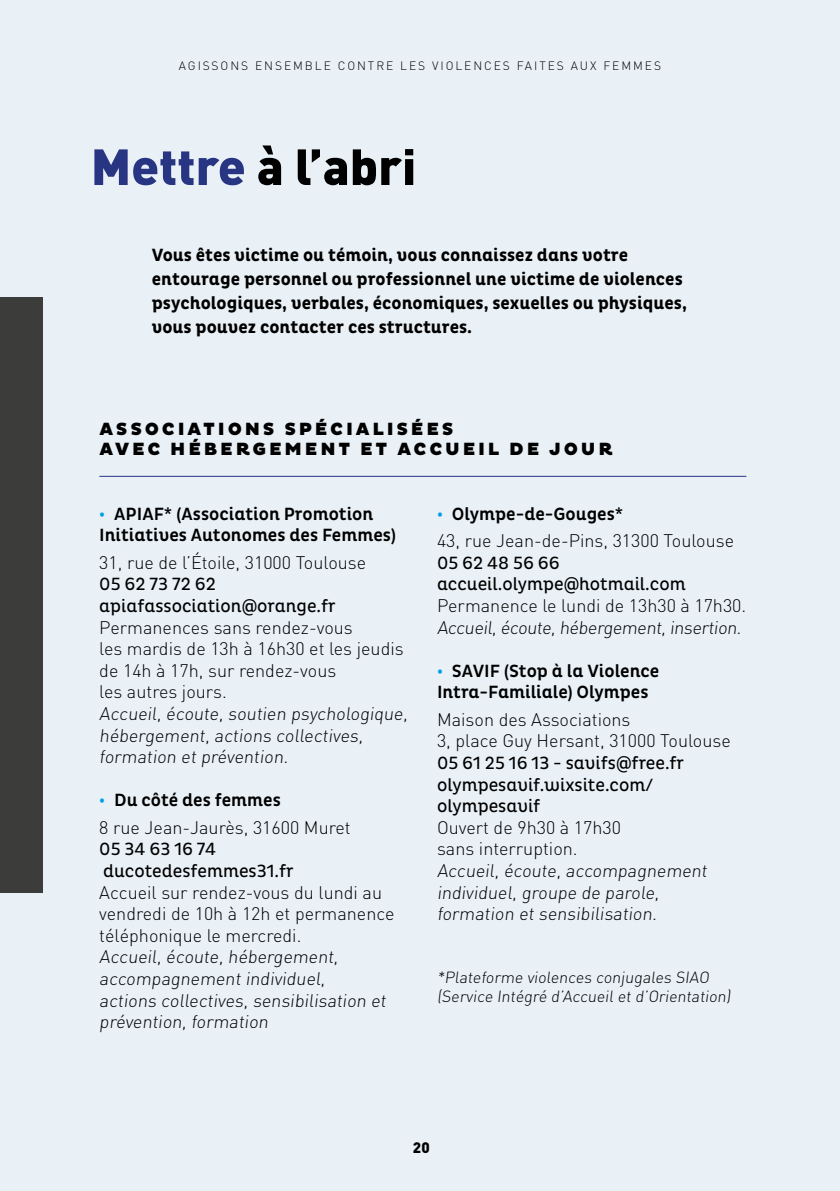
<style>
.page{position:relative;width:840px;height:1191px;background:#fff}
.page>*{position:absolute;margin:0;border:0;box-sizing:border-box;transform-origin:0 0}
.Titre_de_la_page{font:900 50px "DIN";color:#000}
.Corps_de_texte{font:300 18px/21.6px "DIN";color:#000}
.Corps_de_texte-2{font:700 18px/24px "Pluto Cond";color:#000}
.Corps_de_texte-3{font:18px/21.6px "Pluto Cond";color:#000}
.Corps_de_texte-4{font:500 18px/21.6px "Pluto Cond";color:#000}
.Sous-titre{font:900 18px/20px "Pluto";letter-spacing:.155em;color:#000}
.Corps_de_texte-5{font:300 16px/19.2px "DIN";color:#000}
.Corps_de_texte-6{font:900 15px "DIN";color:#000}
.Nom_de_la_société_Ti{font:300 12px "DIN";letter-spacing:.16em;color:#000}
.s1{color:#283583}
.s2{color:#009fe3}
</style>
<div class="page">
<div style="left:0;top:0;width:839px;height:1191px;background:#e9f1f7"></div>
<hr style="left:99px;top:476px;width:647px;height:1px;background:#283583">
<div style="left:0;top:297px;width:42px;height:595px;background:#3c3c3b"></div>
<p class="Nom_de_la_société_Ti" style="left:179px;top:58px;width:483px">AGISSONS ENSEMBLE CONTRE LES VIOLENCES FAITES AUX FEMMES</p>
<p class="Titre_de_la_page" style="left:91px;top:133px;width:327px"><span class="s1">Mettre</span> à l’abri</p>
<p class="Corps_de_texte-2" style="left:152px;top:243px;width:536px">Vous êtes victime ou témoin, vous connaissez dans votre entourage personnel ou professionnel une victime de violences psychologiques, verbales, économiques, sexuelles ou physiques, vous pouvez contacter ces structures.</p>
<p class="Sous-titre" style="left:99px;top:419px;width:514px">ASSOCIATIONS SPÉCIALISÉES<br>AVEC HÉBERGEMENT ET ACCUEIL DE JOUR</p>
<p class="Corps_de_texte-4" style="left:99px;top:503px;width:298px"><span class="s2">•</span> APIAF* (Association Promotion<br>Initiatives Autonomes des Femmes)</p>
<p class="Corps_de_texte" style="left:99px;top:551px;width:268px">31, rue de l’Étoile, 31000 Toulouse</p>
<p class="Corps_de_texte-3" style="left:99px;top:574px;width:118px">05 62 73 72 62</p>
<p class="Corps_de_texte-3" style="left:99px;top:595px;width:237px">apiafassociation@orange.fr</p>
<p class="Corps_de_texte" style="left:99px;top:616px;width:306px">Permanences sans rendez-vous<br>les mardis de 13h à 16h30 et les jeudis de 14h à 17h, sur rendez-vous<br>les autres jours.</p>
<p class="Corps_de_texte" style="left:99px;top:702px;width:312px">Accueil, écoute, soutien psychologique, hébergement, actions collectives, formation et prévention.</p>
<p class="Corps_de_texte-4" style="left:99px;top:790px;width:183px"><span class="s2">•</span> Du côté des femmes</p>
<p class="Corps_de_texte" style="left:99px;top:816px;width:253px">8 rue Jean-Jaurès, 31600 Muret</p>
<p class="Corps_de_texte-3" style="left:99px;top:838px;width:118px">05 34 63 16 74</p>
<p class="Corps_de_texte-3" style="left:103px;top:860px;width:192px">ducotedesfemmes31.fr</p>
<p class="Corps_de_texte" style="left:99px;top:881px;width:296px">Accueil sur rendez-vous du lundi au vendredi de 10h à 12h et permanence téléphonique le mercredi.</p>
<p class="Corps_de_texte" style="left:99px;top:946px;width:291px">Accueil, écoute, hébergement, accompagnement individuel, actions collectives, sensibilisation et prévention, formation</p>
<p class="Corps_de_texte-4" style="left:437px;top:503px;width:188px"><span class="s2">•</span> Olympe-de-Gouges*</p>
<p class="Corps_de_texte" style="left:437px;top:529px;width:298px">43, rue Jean-de-Pins, 31300 Toulouse</p>
<p class="Corps_de_texte-3" style="left:437px;top:552px;width:124px">05 62 48 56 66</p>
<p class="Corps_de_texte-3" style="left:437px;top:574px;width:250px">accueil.olympe@hotmail.com</p>
<p class="Corps_de_texte" style="left:437px;top:594px;width:310px">Permanence le lundi de 13h30 à 17h30.</p>
<p class="Corps_de_texte" style="left:437px;top:616px;width:308px">Accueil, écoute, hébergement, insertion.</p>
<p class="Corps_de_texte-4" style="left:437px;top:660px;width:224px"><span class="s2">•</span> SAVIF (Stop à la Violence<br>Intra-Familiale) Olympes</p>
<p class="Corps_de_texte" style="left:437px;top:708px;width:195px">Maison des Associations</p>
<p class="Corps_de_texte" style="left:437px;top:730px;width:295px">3, place Guy Hersant, 31000 Toulouse</p>
<p class="Corps_de_texte-3" style="left:437px;top:752px;width:248px">05 61 25 16 13 - savifs@free.fr</p>
<p class="Corps_de_texte-3" style="left:437px;top:774px;width:217px">olympesavif.wixsite.com/ olympesavif</p>
<p class="Corps_de_texte" style="left:437px;top:816px;width:185px">Ouvert de 9h30 à 17h30 sans interruption.</p>
<p class="Corps_de_texte" style="left:437px;top:859px;width:274px">Accueil, écoute, accompagnement individuel, groupe de parole, formation et sensibilisation.</p>
<p class="Corps_de_texte-5" style="left:437px;top:967px;width:297px">*Plateforme violences conjugales SIAO (Service Intégré d’Accueil et d’Orientation)</p>
<p class="Corps_de_texte-6" style="left:412px;top:1137px;width:19px">20</p>
</div>
